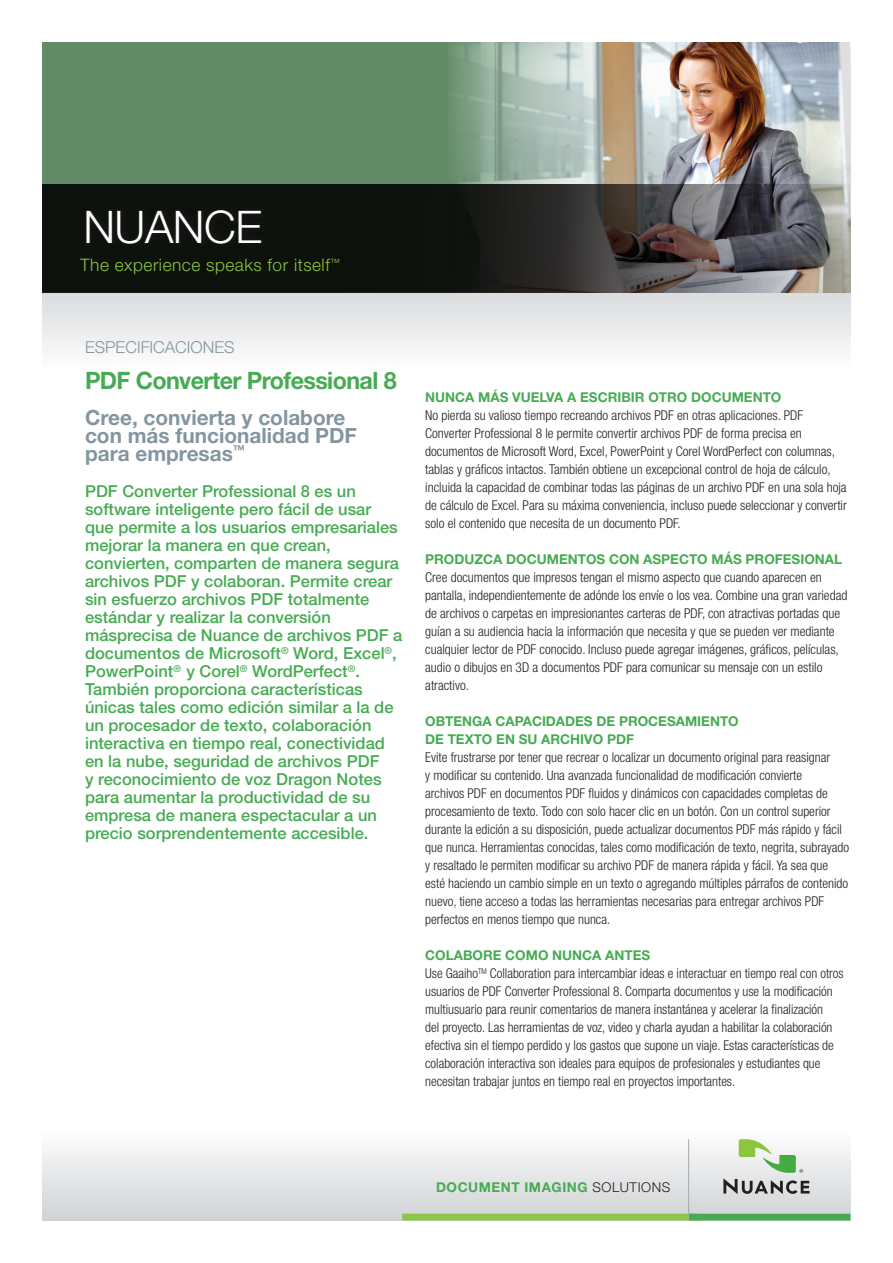
<style>
.page{position:relative;width:893px;height:1263px;background:#fff}
.page>*{position:absolute;margin:0;border:0;box-sizing:border-box;transform-origin:0 0}
.t1{font:300 45px "Helvetica Neue LT";letter-spacing:-.01em;color:#fff}
.t2{font:700 24px "Helvetica Neue LT";letter-spacing:-.025em;color:#46ab52}
.t3{font:700 21px/18px "Helvetica Neue LT";color:#83969f}
.t4{font:300 17.25px "Helvetica Neue LT";letter-spacing:.03em;color:#8bc63e}
.t5{font:500 16.5px/18px "Helvetica Neue LT";color:#46ab52}
.t6{font:300 16.5px "Helvetica Neue LT";color:#83969f}
.t7{font:300 condensed 13.5px/18px "Helvetica Neue LT Pro";color:#231f20}
.t8{font:700 13.5px "Helvetica Neue LT";color:#46ab52}
.t9{font:700 13.5px "Helvetica Neue LT";letter-spacing:.04em;color:#46ab52}
.s1{font-weight:300;color:#231f20}
</style>
<div class="page">
<svg style="left:43px;top:292px;width:807px;height:58px"></svg>
<div style="left:43px;top:43px;width:807px;height:249px;background:#618c67"></div>
<img style="left:449px;top:43px;width:401px;height:141px">
<svg style="left:43px;top:184px;width:807px;height:108px;background:#2f2f2d"></svg>
<div style="left:81px;top:204px;width:189px;height:47px;background:#10130f"></div>
<div style="left:43px;top:1129px;width:807px;height:91px;background:linear-gradient(to bottom,#fff,#cfd1d2)"></div>
<div style="left:402px;top:1214px;width:299px;height:6px;background:#8bc549"></div>
<div style="left:689px;top:1214px;width:161px;height:6px;background:#46ab52"></div>
<hr style="left:688px;top:1139px;width:1px;height:81px;background:#a8a9ad">
<svg style="left:723px;top:1139px;width:87px;height:55px"></svg>
<h1 class="t1" style="left:83px;top:200px;width:180px">NUANCE</h1>
<p class="t4" style="left:80px;top:255px;width:262px">The experience speaks for itself<sup>™</sup></p>
<p class="t6" style="left:85px;top:337px;width:151px">ESPECIFICACIONES</p>
<h2 class="t2" style="left:85px;top:366px;width:313px">PDF Converter Professional 8</h2>
<h3 class="t3" style="left:85px;top:408px;width:273px">Cree, convierta y colabore con más funcionalidad PDF para empresas<sup>™</sup></h3>
<p class="t5" style="left:85px;top:482px;width:319px">PDF Converter Professional 8 es un software inteligente pero fácil de usar que permite a los usuarios empresariales mejorar la manera en que crean, convierten, comparten de manera segura archivos PDF y colaboran. Permite crear sin esfuerzo archivos PDF totalmente estándar y realizar la conversión másprecisa de Nuance de archivos PDF a documentos de Microsoft<sup>®</sup> Word, Excel<sup>®</sup>, PowerPoint<sup>®</sup> y Corel<sup>®</sup> WordPerfect<sup>®</sup>.<br>También proporciona características únicas tales como edición similar a la de un procesador de texto, colaboración interactiva en tiempo real, conectividad en la nube, seguridad de archivos PDF<br>y reconocimiento de voz Dragon Notes para aumentar la productividad de su empresa de manera espectacular a un precio sorprendentemente accesible.</p>
<p class="t8" style="left:425px;top:389px;width:11px">NUNCA</p>
<p class="t8" style="left:478px;top:389px;width:234px">MÁS VUELVA A ESCRIBIR OTRO DOCUMENTO</p>
<p class="t7" style="left:425px;top:406px;width:423px">No pierda su valioso tiempo recreando archivos PDF en otras aplicaciones. PDF Converter Professional 8 le permite convertir archivos PDF de forma precisa en documentos de Microsoft Word, Excel, PowerPoint y Corel WordPerfect con columnas, tablas y gráficos intactos. También obtiene un excepcional control de hoja de cálculo, incluida la capacidad de combinar todas las páginas de un archivo PDF en una sola hoja de cálculo de Excel. Para su máxima conveniencia, incluso puede seleccionar y convertir solo el contenido que necesita de un documento PDF.</p>
<p class="t8" style="left:425px;top:551px;width:102px">PRODUZCA DOCUMENTO</p>
<p class="t8" style="left:596px;top:551px;width:24px">S CON</p>
<p class="t8" style="left:643px;top:551px;width:38px">ASPECTO</p>
<p class="t8" style="left:712px;top:551px;width:104px">MÁS PROFESIONA</p>
<p class="t8" style="left:834px;top:551px;width:10px">L</p>
<p class="t7" style="left:425px;top:568px;width:424px">Cree documentos que impresos tengan el mismo aspecto que cuando aparecen en pantalla, independientemente de adónde los envíe o los vea. Combine una gran variedad de archivos o carpetas en impresionantes carteras de PDF, con atractivas portadas que guían a su audiencia hacia la información que necesita y que se pueden ver mediante cualquier lector de PDF conocido. Incluso puede agregar imágenes, gráficos, películas, audio o dibujos en 3D a documentos PDF para comunicar su mensaje con un estilo atractivo.</p>
<p class="t8" style="left:425px;top:713px;width:31px">OBTENGA</p>
<p class="t8" style="left:495px;top:713px;width:153px">CAPAC IDADES DE PROCE</p>
<p class="t8" style="left:667px;top:713px;width:45px">SAMIENTO</p>
<p class="t8" style="left:425px;top:731px;width:210px">DE TEXTO EN SU ARCHIVO PDF</p>
<p class="t7" style="left:425px;top:748px;width:425px">Evite frustrarse por tener que recrear o localizar un documento original para reasignar<br>y modificar su contenido. Una avanzada funcionalidad de modificación convierte<br>archivos PDF en documentos PDF fluidos y dinámicos con capacidades completas de procesamiento de texto. Todo con solo hacer clic en un botón. Con un control superior durante la edición a su disposición, puede actualizar documentos PDF más rápido y fácil que nunca. Herramientas conocidas, tales como modificación de texto, negrita, subrayado y resaltado le permiten modificar su archivo PDF de manera rápida y fácil. Ya sea que esté haciendo un cambio simple en un texto o agregando múltiples párrafos de contenido nuevo, tiene acceso a todas las herramientas necesarias para entregar archivos PDF perfectos en menos tiempo que nunca.</p>
<p class="t8" style="left:425px;top:947px;width:92px">COLABORE COMO</p>
<p class="t8" style="left:552px;top:947px;width:11px">NUNCA</p>
<p class="t8" style="left:605px;top:947px;width:10px">ANTE</p>
<p class="t8" style="left:641px;top:947px;width:10px">S</p>
<p class="t7" style="left:425px;top:964px;width:420px">Use Gaaiho<sup>TM</sup> Collaboration para intercambiar ideas e interactuar en tiempo real con otros usuarios de PDF Converter Professional 8. Comparta documentos y use la modificación multiusuario para reunir comentarios de manera instantánea y acelerar la finalización<br>del proyecto. Las herramientas de voz, video y charla ayudan a habilitar la colaboración efectiva sin el tiempo perdido y los gastos que supone un viaje. Estas características de colaboración interactiva son ideales para equipos de profesionales y estudiantes que necesitan trabajar juntos en tiempo real en proyectos importantes.</p>
<p class="t9" style="left:436px;top:1179px;width:226px">Document Imaging <span class="s1">Solutions</span></p>
</div>
